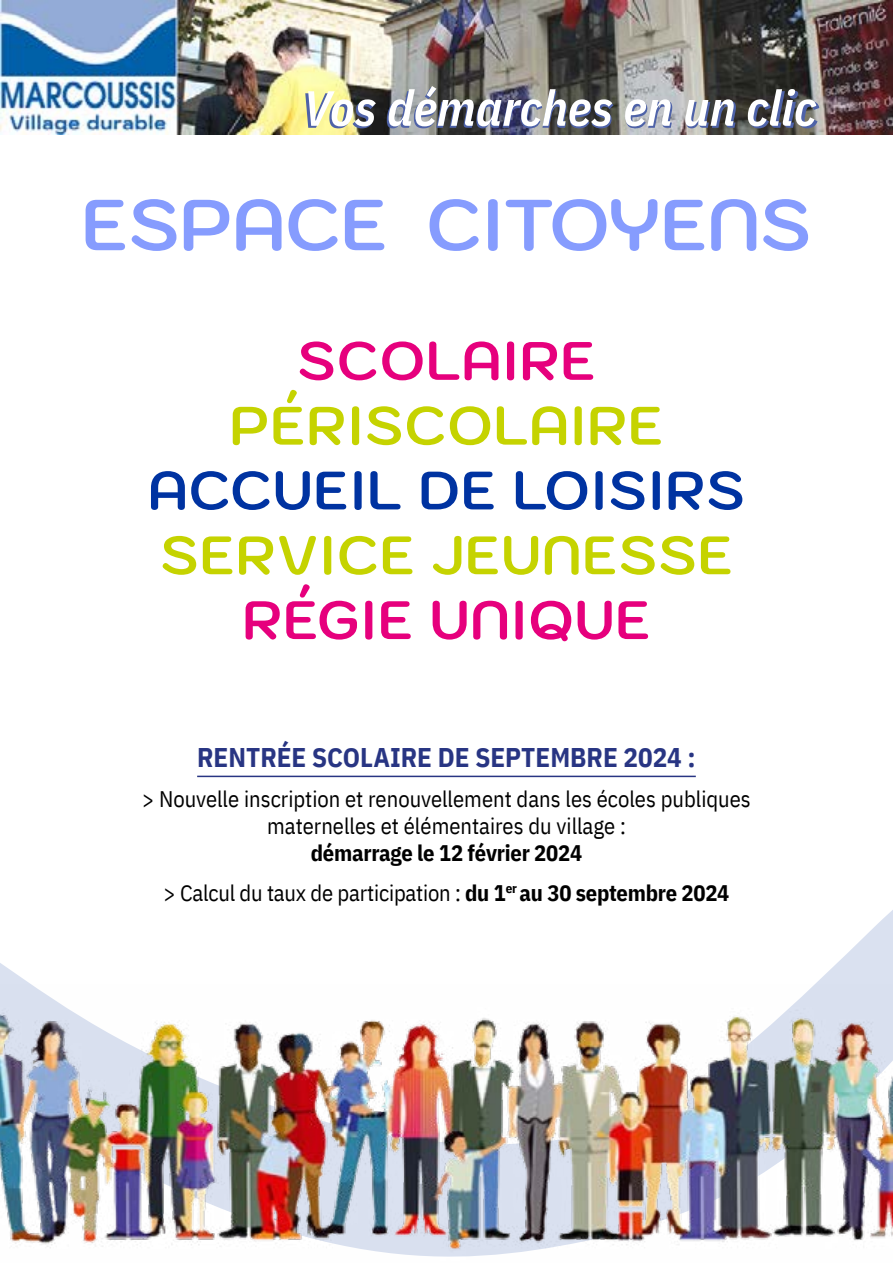
<style>
.page{position:relative;width:893px;height:1263px;background:#fff}
.page>*{position:absolute;margin:0;border:0;box-sizing:border-box;transform-origin:0 0}
.t1{font:700 72px "Kodchasan";color:#869cfe}
.t2{font:700 54px "Kodchasan";letter-spacing:.02em;color:#c5d300}
.t3{font:700 54px "Kodchasan";letter-spacing:.02em;color:#e6007d}
.t4{font:700 54px "Kodchasan";letter-spacing:.02em;color:#0033a1}
.t5{font:700 27px "IBM Plex Sans Cond";color:#283583}
.t6{font:22.5px/27px "IBM Plex Sans Cond";color:#000;text-align:center}
.t7{font:700 22.5px/39.8px "IBM Plex Sans Cond";letter-spacing:-.01em;color:#000;text-align:center}
.s1{font-weight:400}
</style>
<div class="page">
<img style="left:0;top:0;width:893px;height:135px">
<svg style="left:0;top:775px;width:893px;height:209px"></svg>
<img style="left:0;top:984px;width:893px;height:273px">
<h1 class="t1" style="left:82px;top:183px;width:731px">ESPACE CITOYENS</h1>
<h2 class="t3" style="left:297px;top:330px;width:300px">SCOLAIRE</h2>
<h2 class="t2" style="left:230px;top:394px;width:435px">PÉRISCOLAIRE</h2>
<h2 class="t4" style="left:148px;top:459px;width:598px">ACCUEIL DE LOISIRS</h2>
<h2 class="t2" style="left:160px;top:524px;width:574px">SERVICE JEUNESSE</h2>
<h2 class="t3" style="left:243px;top:589px;width:409px">RÉGIE UNIQUE</h2>
<p class="t5" style="left:197px;top:736px;width:500px">RENTRÉE SCOLAIRE DE SEPTEMBRE 2024 :</p>
<p class="t6" style="left:142px;top:783px;width:610px">&gt; Nouvelle inscription et renouvellement dans les écoles publiques maternelles et élémentaires du village :</p>
<p class="t7" style="left:164px;top:831px;width:567px">démarrage le 12 février 2024<br><span class="s1">&gt; Calcul du taux de participation :</span> du 1<sup>er</sup> au 30 septembre 2024</p>
</div>
